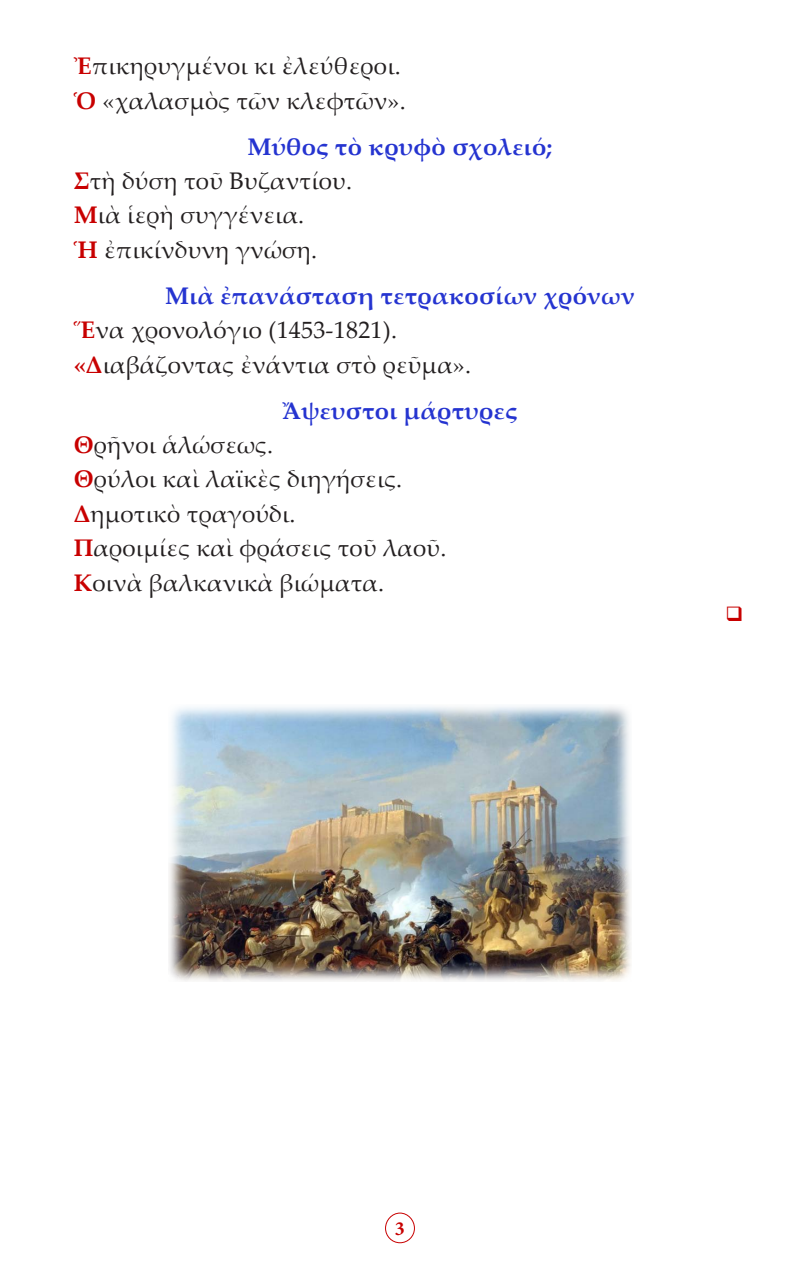
<style>
.page{position:relative;width:800px;height:1270px;background:#fff}
.page>*{position:absolute;margin:0;border:0;box-sizing:border-box;transform-origin:0 0}
.t1{font:24px "Palatino Linotype";letter-spacing:.01em;color:#231f20}
.t2{font:700 24px "Palatino Linotype";letter-spacing:.01em;color:#2534d0}
.t3{font:700 20px "Minion Pro";color:#c80000}
.s1{font-weight:700;color:#c80000}
</style>
<div class="page">
<div style="left:385px;top:1213px;width:30px;height:30px;border:1px solid #c80000;border-radius:50%"></div>
<img style="left:169px;top:706px;width:462px;height:275px">
<p class="t1" style="left:74px;top:49px;width:329px"><span class="s1">Ἐ</span>πικηρυγμένοι κι ἐλεύθεροι.</p>
<p class="t1" style="left:74px;top:84px;width:334px"><span class="s1">Ὁ</span> «χαλασμὸς τῶν κλεφτῶν».</p>
<p class="t2" style="left:247px;top:129px;width:307px">Μύθος τὸ κρυφὸ σχολειό;</p>
<p class="t1" style="left:74px;top:164px;width:280px"><span class="s1">Σ</span>τὴ δύση τοῦ Βυζαντίου.</p>
<p class="t1" style="left:74px;top:198px;width:232px"><span class="s1">Μ</span>ιὰ ἱερὴ συγγένεια.</p>
<p class="t1" style="left:74px;top:233px;width:245px"><span class="s1">Ἡ</span> ἐπικίνδυνη γνώση.</p>
<p class="t2" style="left:165px;top:279px;width:471px">Μιὰ ἐπανάσταση τετρακοσίων χρόνων</p>
<p class="t1" style="left:74px;top:313px;width:325px"><span class="s1">Ἕ</span>να χρονολόγιο (1453-1821).</p>
<p class="t1" style="left:74px;top:347px;width:399px"><span class="s1">«Δ</span>ιαβάζοντας ἐνάντια στὸ ρεῦμα».</p>
<p class="t2" style="left:283px;top:393px;width:236px">Ἄψευστοι μάρτυρες</p>
<p class="t1" style="left:74px;top:428px;width:201px"><span class="s1">Θ</span>ρῆνοι ἁλώσεως.</p>
<p class="t1" style="left:74px;top:462px;width:330px"><span class="s1">Θ</span>ρύλοι καὶ λαϊκὲς διηγήσεις.</p>
<p class="t1" style="left:74px;top:497px;width:223px"><span class="s1">Δ</span>ημοτικὸ τραγούδι.</p>
<p class="t1" style="left:74px;top:531px;width:374px"><span class="s1">Π</span>αροιμίες καὶ φράσεις τοῦ λαοῦ.</p>
<p class="t1" style="left:74px;top:566px;width:312px"><span class="s1">Κ</span>οινὰ βαλκανικὰ βιώματα.</p>
<p class="t3" style="left:395px;top:1214px;width:11px">3</p>
</div>
